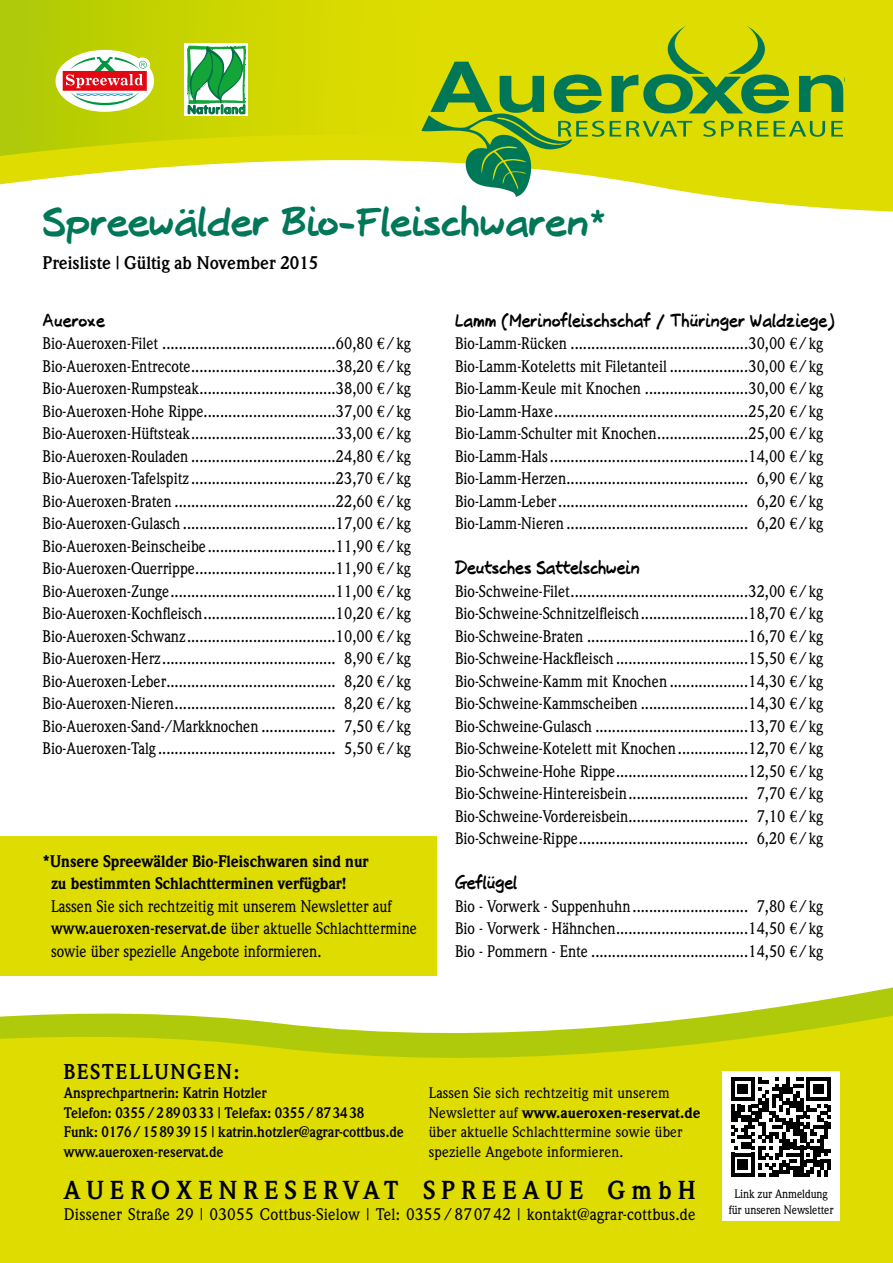
<style>
.page{position:relative;width:893px;height:1263px;background:#fff}
.page>*{position:absolute;margin:0;border:0;box-sizing:border-box;transform-origin:0 0}
.t1{font:700 36px "Josschrift";letter-spacing:-.01em;color:#007758}
.t2{font:700 25.5px "Weidemann";letter-spacing:.25em;color:#000;scale:.95 1}
.t3{font:700 21px "Weidemann";letter-spacing:.08em;color:#000;scale:.95 1}
.t4{font:700 18px "Weidemann";color:#000;scale:.95 1}
.t5{font:500 16.5px/22.5px "Weidemann";color:#000;text-align:justify;scale:.9 1}
.t6{font:700 16.5px "Josschrift";color:#000;scale:.9 1}
.t7{font:900 16.5px/22.5px "Weidemann";color:#000;scale:.9 1}
.t8{font:500 16.5px "Weidemann";color:#000;scale:.95 1}
.t9{font:700 15px/19.5px "Weidemann";color:#000;scale:.9 1}
.t10{font:500 15px/19.5px "Weidemann";letter-spacing:.01em;color:#000;scale:.95 1}
.t11{font:500 12px/16.5px "Weidemann";letter-spacing:-.01em;color:#000;text-align:center;scale:.92 1}
.s1{font-family:"Weidemann"}
.s2{font-family:"Euro Serif";font-weight:400}
.s3{font-weight:700}
.s4{font-weight:900}
</style>
<div class="page">
<div style="left:0;top:837px;width:436px;height:139px;background:#dedc00"></div>
<div style="left:0;top:1073px;width:893px;height:190px;background:#dedc00"></div>
<svg style="left:0;top:987px;width:893px;height:86px"></svg>
<div style="left:722px;top:1071px;width:118px;height:149px;background:#fff"></div>
<svg style="left:731px;top:1077px;width:100px;height:100px"></svg>
<hr style="left:827px;top:1160px;width:4px;height:10px;background:#000">
<svg style="left:0;top:0;width:893px;height:118px;background:#d0d601"></svg>
<svg style="left:0;top:118px;width:893px;height:94px"></svg>
<svg style="left:421px;top:26px;width:423px;height:171px;background:#b3ca23"></svg>
<svg style="left:185px;top:43px;width:63px;height:73px"></svg>
<svg style="left:187px;top:46px;width:60px;height:68px"></svg>
<svg style="left:56px;top:50px;width:98px;height:62px"></svg>
<h1 class="t1" style="left:43px;top:197px;width:566px">Spreewälder Bio-Fleischwaren<span class="s1">*</span></h1>
<p class="t4" style="left:43px;top:252px;width:292px">Preisliste | Gültig ab November 2015</p>
<p class="t6" style="left:455px;top:309px;width:424px">Lamm (Merinofleischschaf / Thüringer Waldziege)</p>
<p class="t5" style="left:455px;top:332px;width:410px">Bio-Lamm-Rücken ...........................................30,00 <span class="s2">€</span> /kg Bio-Lamm-Koteletts mit Filetanteil ...................30,00 <span class="s2">€</span> /kg Bio-Lamm-Keule mit Knochen .........................30,00 <span class="s2">€</span> /kg Bio-Lamm-Haxe...............................................25,20 <span class="s2">€</span> /kg Bio-Lamm-Schulter mit Knochen......................25,00 <span class="s2">€</span> /kg Bio-Lamm-Hals................................................14,00 <span class="s2">€</span> /kg Bio-Lamm-Herzen............................................ 6,90 <span class="s2">€</span> /kg Bio-Lamm-Leber.............................................. 6,20 <span class="s2">€</span> /kg Bio-Lamm-Nieren ............................................ 6,20 <span class="s2">€</span> /kg</p>
<p class="t6" style="left:455px;top:557px;width:207px">Deutsches Sattelschwein</p>
<p class="t5" style="left:455px;top:580px;width:410px">Bio-Schweine-Filet...........................................32,00 <span class="s2">€</span>/kg Bio-Schweine-Schnitzelfleisch..........................18,70 <span class="s2">€</span>/kg Bio-Schweine-Braten .......................................16,70 <span class="s2">€</span>/kg Bio-Schweine-Hackfleisch ................................15,50 <span class="s2">€</span>/kg Bio-Schweine-Kamm mit Knochen ...................14,30 <span class="s2">€</span>/kg Bio-Schweine-Kammscheiben ..........................14,30 <span class="s2">€</span>/kg Bio-Schweine-Gulasch .....................................13,70 <span class="s2">€</span>/kg Bio-Schweine-Kotelett mit Knochen.................12,70 <span class="s2">€</span>/kg Bio-Schweine-Hohe Rippe................................12,50 <span class="s2">€</span>/kg Bio-Schweine-Hintereisbein............................. 7,70 <span class="s2">€</span>/kg Bio-Schweine-Vordereisbein............................. 7,10 <span class="s2">€</span>/kg Bio-Schweine-Rippe......................................... 6,20 <span class="s2">€</span>/kg</p>
<p class="t6" style="left:455px;top:872px;width:71px">Geflügel</p>
<p class="t5" style="left:455px;top:895px;width:410px">Bio - Vorwerk - Suppenhuhn............................ 7,80 <span class="s2">€</span>/kg Bio - Vorwerk - Hähnchen................................14,50 <span class="s2">€</span>/kg Bio - Pommern - Ente ......................................14,50 <span class="s2">€</span>/kg</p>
<p class="t6" style="left:43px;top:309px;width:71px">Aueroxe</p>
<p class="t5" style="left:43px;top:332px;width:410px">Bio-Aueroxen-Filet ..........................................60,80 <span class="s2">€</span>/kg Bio-Aueroxen-Entrecote...................................38,20 <span class="s2">€</span>/kg Bio-Aueroxen-Rumpsteak.................................38,00 <span class="s2">€</span>/kg Bio-Aueroxen-Hohe Rippe................................37,00 <span class="s2">€</span>/kg Bio-Aueroxen-Hüftsteak...................................33,00 <span class="s2">€</span>/kg Bio-Aueroxen-Rouladen ...................................24,80 <span class="s2">€</span>/kg Bio-Aueroxen-Tafelspitz ...................................23,70 <span class="s2">€</span>/kg Bio-Aueroxen-Braten .......................................22,60 <span class="s2">€</span>/kg Bio-Aueroxen-Gulasch .....................................17,00 <span class="s2">€</span>/kg Bio-Aueroxen-Beinscheibe ...............................11,90 <span class="s2">€</span>/kg Bio-Aueroxen-Querrippe..................................11,90 <span class="s2">€</span>/kg Bio-Aueroxen-Zunge........................................11,00 <span class="s2">€</span>/kg Bio-Aueroxen-Kochfleisch................................10,20 <span class="s2">€</span>/kg Bio-Aueroxen-Schwanz....................................10,00 <span class="s2">€</span>/kg Bio-Aueroxen-Herz.......................................... 8,90 <span class="s2">€</span>/kg Bio-Aueroxen-Leber......................................... 8,20 <span class="s2">€</span>/kg Bio-Aueroxen-Nieren....................................... 8,20 <span class="s2">€</span>/kg Bio-Aueroxen-Sand-/Markknochen .................. 7,50 <span class="s2">€</span>/kg Bio-Aueroxen-Talg ........................................... 5,50 <span class="s2">€</span>/kg</p>
<p class="t7" style="left:51px;top:850px;width:354px;text-indent:-9px">*Unsere Spreewälder Bio-Fleischwaren sind nur zu bestimmten Schlachtterminen verfügbar!</p>
<p class="t5" style="left:51px;top:895px;width:408px;text-align:left">Lassen Sie sich rechtzeitig mit unserem Newsletter auf <span class="s3">www.aueroxen-reservat.de</span> über aktuelle Schlachttermine sowie über spezielle Angebote informieren.</p>
<p class="t3" style="left:64px;top:1059px;width:186px">BESTELLUNGEN:</p>
<p class="t9" style="left:64px;top:1083px;width:379px">Ansprechpartnerin: Katrin Hotzler<br>Telefon: 0355/2890333 | Telefax: 0355/873438<br>Funk: 0176/15893915 | katrin.hotzler@agrar-cottbus.de www.aueroxen-reservat.de</p>
<p class="t10" style="left:429px;top:1083px;width:287px">Lassen Sie sich rechtzeitig mit unserem Newsletter auf <span class="s4">www.aueroxen-reservat.de </span>über aktuelle Schlachttermine sowie über spezielle Angebote informieren.</p>
<h2 class="t2" style="left:64px;top:1176px;width:667px">AUEROXENRESERVAT SPREEAUE GmbH</h2>
<p class="t8" style="left:64px;top:1205px;width:667px">Dissener Straße 29 | 03055 Cottbus-Sielow | Tel: 0355 / 8707 42 | kontakt@agrar-cottbus.de</p>
<p class="t11" style="left:729px;top:1185px;width:115px">Link zur Anmeldung für unseren Newsletter</p>
</div>
